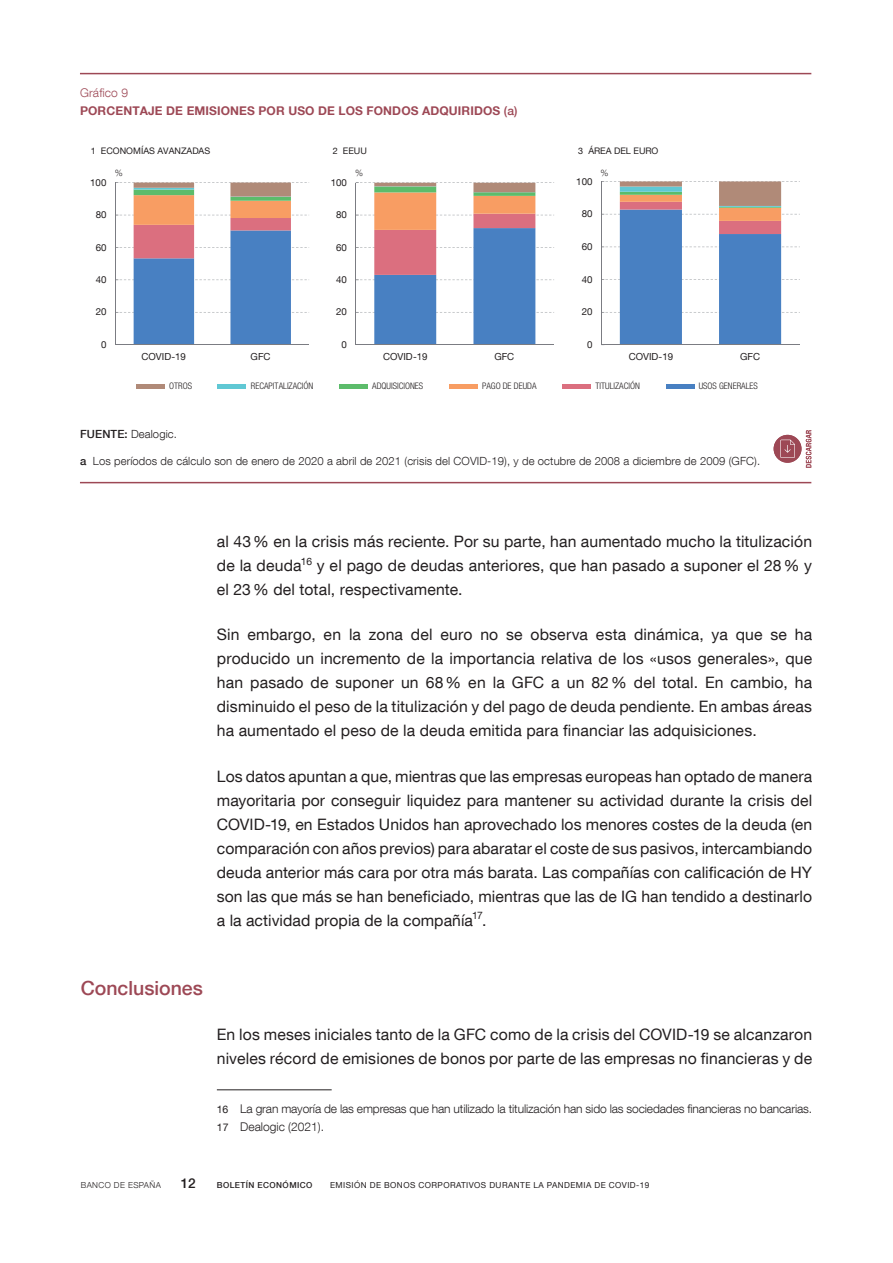
<style>
.page{position:relative;width:893px;height:1263px;background:#fff}
.page>*{position:absolute;margin:0;border:0;box-sizing:border-box;transform-origin:0 0}
.Ladillo_1{font:500 19.5px "Bd E Neue Helvetica";color:#9d4855}
.Texto_artículo{font:15.75px/24px "Bd E Neue Helvetica";letter-spacing:.01em;color:#231f20;text-align:justify}
.t1{font:500 13.5px "Bd E Neue Helvetica";color:#231f20}
.Citas_10_texto{font:300 12px "Bd E Neue Helvetica";letter-spacing:-.01em;color:#231f20}
.t2{font:700 12px "Bd E Neue Helvetica";letter-spacing:.01em;color:#9d4855}
.t3{font:300 12px "Bd E Neue Helvetica";letter-spacing:.01em;color:#9d4855}
.t4{font:300 11.25px "Bd E Neue Helvetica";letter-spacing:.01em;color:#231f20}
.t5{font:9.75px "Bd E Neue Helvetica";color:#231f20}
.t6{font:300 condensed 9px "Bd E Neue Helvetica";color:#231f20}
.t7{font:9px "Bd E Neue Helvetica";color:#231f20}
.t8{font:300 9px "Bd E Neue Helvetica";color:#231f20}
.t9{font:8.25px "Bd E Neue Helvetica";letter-spacing:.05em;color:#231f20}
.t10{font:500 8.25px "Bd E Neue Helvetica";letter-spacing:.05em;color:#231f20}
.t11{font:300 8.25px "Bd E Neue Helvetica";letter-spacing:.05em;color:#231f20}
.s1{font-weight:500}
.s2{font-weight:400;font-size:10.5px}
</style>
<div class="page">
<hr style="left:217px;top:1089px;width:115px;height:1px;background:#231f20">
<hr style="left:80px;top:73px;width:731px;height:1px;background:#9d4855">
<hr style="left:80px;top:482px;width:731px;height:1px;background:#9d4855">
<svg style="left:115px;top:182px;width:194px;height:162px"></svg>
<hr style="left:115px;top:344px;width:194px;height:1px;background:#7b7c82">
<svg style="left:356px;top:182px;width:198px;height:162px"></svg>
<hr style="left:356px;top:344px;width:198px;height:1px;background:#7b7c82">
<svg style="left:601px;top:181px;width:199px;height:164px"></svg>
<hr style="left:601px;top:345px;width:199px;height:1px;background:#7b7c82">
<hr style="left:136px;top:384px;width:29px;height:4px;background:#b08a78">
<hr style="left:218px;top:384px;width:28px;height:4px;background:#60c8d4">
<hr style="left:339px;top:384px;width:29px;height:4px;background:#5cbc6b">
<hr style="left:449px;top:384px;width:29px;height:4px;background:#f89d63">
<hr style="left:562px;top:384px;width:29px;height:4px;background:#db6f7f">
<hr style="left:666px;top:384px;width:28px;height:4px;background:#4880c2">
<svg style="left:806px;top:430px;width:5px;height:38px"></svg>
<div style="left:774px;top:435px;width:27px;height:28px;background:#9d4855;border-radius:50%"></div>
<svg style="left:780px;top:440px;width:15px;height:18px"></svg>
<p class="t3" style="left:80px;top:85px;width:49px">Gráfico 9</p>
<p class="t2" style="left:80px;top:103px;width:439px">PORCENTAJE DE EMISIONES POR USO DE LOS FONDOS ADQUIRIDOS <span class="s1">(a)</span></p>
<p class="t7" style="left:91px;top:146px;width:121px">1 ECONOMÍAS AVANZADAS</p>
<p class="t7" style="left:333px;top:146px;width:36px">2 EEUU</p>
<p class="t7" style="left:578px;top:146px;width:82px">3 ÁREA DEL EURO</p>
<p class="t5" style="left:90px;top:176px;width:18px">100</p>
<p class="t8" style="left:115px;top:167px;width:10px">%</p>
<p class="t5" style="left:331px;top:176px;width:18px">100</p>
<p class="t8" style="left:355px;top:167px;width:10px">%</p>
<p class="t5" style="left:576px;top:175px;width:18px">100</p>
<p class="t8" style="left:600px;top:167px;width:10px">%</p>
<p class="t5" style="left:96px;top:209px;width:12px">80</p>
<p class="t5" style="left:336px;top:209px;width:12px">80</p>
<p class="t5" style="left:582px;top:208px;width:12px">80</p>
<p class="t5" style="left:96px;top:241px;width:12px">60</p>
<p class="t5" style="left:336px;top:241px;width:12px">60</p>
<p class="t5" style="left:582px;top:241px;width:12px">60</p>
<p class="t5" style="left:96px;top:273px;width:12px">40</p>
<p class="t5" style="left:336px;top:273px;width:12px">40</p>
<p class="t5" style="left:582px;top:273px;width:12px">40</p>
<p class="t5" style="left:96px;top:306px;width:12px">20</p>
<p class="t5" style="left:336px;top:306px;width:12px">20</p>
<p class="t5" style="left:582px;top:306px;width:12px">20</p>
<p class="t5" style="left:101px;top:338px;width:7px">0</p>
<p class="t5" style="left:342px;top:338px;width:7px">0</p>
<p class="t5" style="left:587px;top:339px;width:7px">0</p>
<p class="t5" style="left:142px;top:351px;width:46px">COVID-19</p>
<p class="t5" style="left:251px;top:351px;width:21px">GFC</p>
<p class="t5" style="left:383px;top:351px;width:46px">COVID-19</p>
<p class="t5" style="left:494px;top:351px;width:21px">GFC</p>
<p class="t5" style="left:629px;top:351px;width:46px">COVID-19</p>
<p class="t5" style="left:740px;top:351px;width:21px">GFC</p>
<p class="t6" style="left:169px;top:380px;width:24px">OTROS</p>
<p class="t6" style="left:251px;top:380px;width:64px">RECAPITALIZACIÓN</p>
<p class="t6" style="left:372px;top:380px;width:52px">ADQUISICIONES</p>
<p class="t6" style="left:482px;top:380px;width:56px">PAGO DE DEUDA</p>
<p class="t6" style="left:595px;top:380px;width:46px">TITULIZACIÓN</p>
<p class="t6" style="left:699px;top:380px;width:61px">USOS GENERALES</p>
<p class="t4" style="left:80px;top:427px;width:98px"><span class="s1">FUENTE:</span> Dealogic.</p>
<p class="t4" style="left:80px;top:454px;width:681px"><span class="s1">a</span> Los períodos de cálculo son de enero de 2020 a abril de 2021 (crisis del COVID-19), y de octubre de 2008 a diciembre de 2009 (GFC).</p>
<p class="Texto_artículo" style="left:217px;top:529px;width:597px">al 43% en la crisis más reciente. Por su parte, han aumentado mucho la titulización de la deuda<sup>16</sup> y el pago de deudas anteriores, que han pasado a suponer el 28% y el 23% del total, respectivamente.</p>
<p class="Texto_artículo" style="left:217px;top:622px;width:597px">Sin embargo, en la zona del euro no se observa esta dinámica, ya que se ha producido un incremento de la importancia relativa de los «usos generales», que han pasado de suponer un 68% en la GFC a un 82% del total. En cambio, ha disminuido el peso de la titulización y del pago de deuda pendiente. En ambas áreas ha aumentado el peso de la deuda emitida para financiar las adquisiciones.</p>
<p class="Texto_artículo" style="left:217px;top:764px;width:597px">Los datos apuntan a que, mientras que las empresas europeas han optado de manera mayoritaria por conseguir liquidez para mantener su actividad durante la crisis del COVID-19, en Estados Unidos han aprovechado los menores costes de la deuda (en comparación con años previos) para abaratar el coste de sus pasivos, intercambiando deuda anterior más cara por otra más barata. Las compañías con calificación de HY son las que más se han beneficiado, mientras que las de IG han tendido a destinarlo a la actividad propia de la compañía<sup>17</sup>.</p>
<h2 class="Ladillo_1" style="left:81px;top:976px;width:124px">Conclusiones</h2>
<p class="Texto_artículo" style="left:217px;top:1022px;width:597px">En los meses iniciales tanto de la GFC como de la crisis del COVID-19 se alcanzaron niveles récord de emisiones de bonos por parte de las empresas no financieras y de</p>
<p class="Citas_10_texto" style="left:217px;top:1101px;width:597px"><span class="s2">16</span> La gran mayoría de las empresas que han utilizado la titulización han sido las sociedades financieras no bancarias.</p>
<p class="Citas_10_texto" style="left:217px;top:1120px;width:109px"><span class="s2">17</span> Dealogic (2021).</p>
<p class="t11" style="left:81px;top:1180px;width:82px">BANCO DE ESPAÑA</p>
<p class="t1" style="left:181px;top:1175px;width:16px">12</p>
<p class="t10" style="left:217px;top:1180px;width:97px">BOLETÍN ECONÓMICO</p>
<p class="t9" style="left:330px;top:1180px;width:321px">EMISIÓN DE BONOS CORPORATIVOS DURANTE LA PANDEMIA DE COVID-19</p>
</div>
